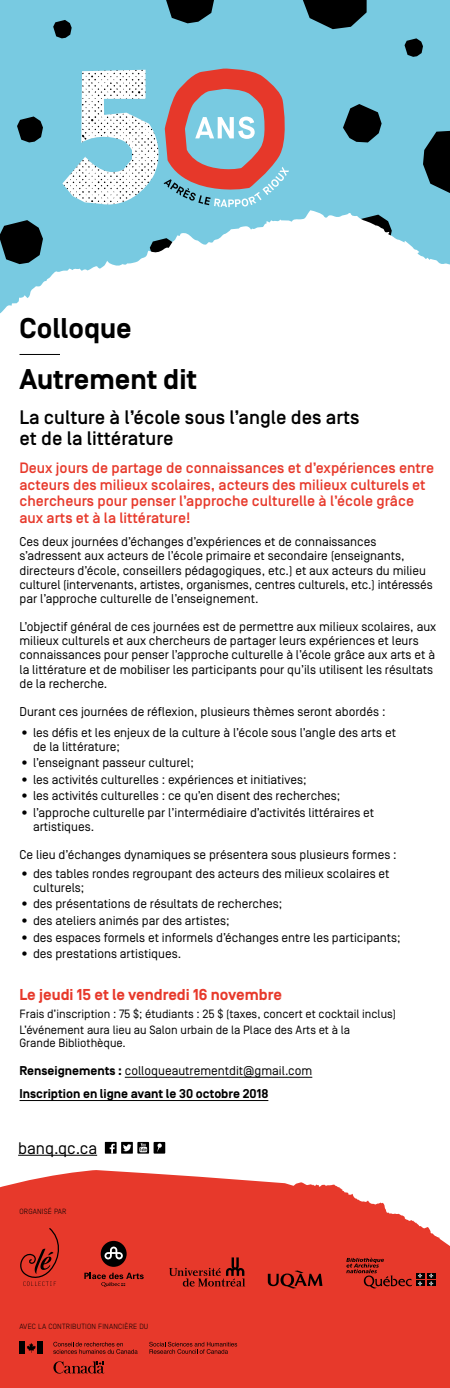
<style>
.page{position:relative;width:450px;height:1388px;background:#fff}
.page>*{position:absolute;margin:0;border:0;box-sizing:border-box;transform-origin:0 0}
.t1{font:700 28.5px/51px "Simplon BP";color:#000}
.t2{font:500 19.5px/21px "Simplon BP";color:#000}
.t3{font:16.65px "Simplon BP Regular";color:#000}
.t4{font:700 15.75px "Simplon BP";color:#e7392b}
.t5{font:500 15px/16.5px "Simplon BP";color:#e7392b}
.t6{font:12.75px/14.2px "Simplon BP Regular";color:#000}
.t7{font:700 12.75px "Simplon BP";color:#000}
.t8{font:12px/15.8px "Simplon BP Regular";color:#000}
.t9{font:300 7.5px "Simplon BP";letter-spacing:.025em;color:#000}
.s1{font-family:"Simplon BP";font-weight:700}
</style>
<div class="page">
<div style="left:0;top:0;width:450px;height:607px;background:#78cae1"></div>
<svg style="left:62px;top:68px;width:227px;height:140px"></svg>
<svg style="left:343px;top:104px;width:39px;height:38px"></svg>
<svg style="left:423px;top:131px;width:27px;height:62px"></svg>
<svg style="left:303px;top:0;width:64px;height:29px"></svg>
<svg style="left:166px;top:0;width:48px;height:23px"></svg>
<svg style="left:17px;top:116px;width:26px;height:26px"></svg>
<svg style="left:53px;top:20px;width:19px;height:18px"></svg>
<svg style="left:405px;top:38px;width:18px;height:19px"></svg>
<svg style="left:0;top:1170px;width:268px;height:106px;background:#e94b3f"></svg>
<svg style="left:186px;top:1182px;width:264px;height:94px;fill:#e7392b"></svg>
<div style="left:0;top:1276px;width:450px;height:112px;background:#e7392b"></div>
<svg style="left:27px;top:1343px;width:9px;height:9px"></svg>
<div style="left:37px;top:1341px;width:6px;height:12px;background:#000"></div>
<div style="left:20px;top:1341px;width:5px;height:12px;background:#000"></div>
<svg style="left:149px;top:1341px;width:88px;height:12px"></svg>
<svg style="left:53px;top:1341px;width:85px;height:12px"></svg>
<svg style="left:53px;top:1361px;width:52px;height:12px"></svg>
<svg style="left:20px;top:1227px;width:39px;height:59px;background:#c83125"></svg>
<svg style="left:101px;top:1240px;width:26px;height:26px"></svg>
<svg style="left:105px;top:1246px;width:18px;height:13px"></svg>
<svg style="left:84px;top:1272px;width:60px;height:15px"></svg>
<svg style="left:169px;top:1257px;width:76px;height:29px"></svg>
<svg style="left:268px;top:1270px;width:54px;height:18px"></svg>
<svg style="left:346px;top:1257px;width:66px;height:31px"></svg>
<svg style="left:416px;top:1273px;width:8px;height:5px"></svg>
<svg style="left:427px;top:1273px;width:8px;height:5px"></svg>
<svg style="left:416px;top:1280px;width:8px;height:6px"></svg>
<svg style="left:418px;top:1273px;width:4px;height:12px"></svg>
<div style="left:427px;top:1280px;width:8px;height:6px;background:#000"></div>
<svg style="left:429px;top:1273px;width:4px;height:12px"></svg>
<svg style="left:0;top:210px;width:450px;height:397px;background:#f1f7f9"></svg>
<hr style="left:125px;top:1077px;width:187px;height:1px;background:#000">
<hr style="left:20px;top:1100px;width:248px;height:1px;background:#000">
<hr style="left:20px;top:354px;width:40px;height:1px;background:#000">
<div style="left:121px;top:1141px;width:12px;height:12px;background:#000"></div>
<svg style="left:123px;top:1144px;width:9px;height:7px"></svg>
<svg style="left:137px;top:1142px;width:12px;height:11px"></svg>
<svg style="left:139px;top:1142px;width:8px;height:10px"></svg>
<div style="left:154px;top:1142px;width:11px;height:11px;background:#000"></div>
<svg style="left:157px;top:1143px;width:5px;height:9px"></svg>
<div style="left:105px;top:1141px;width:12px;height:12px;background:#000"></div>
<svg style="left:110px;top:1143px;width:5px;height:10px"></svg>
<hr style="left:18px;top:1154px;width:79px;height:1px;background:#000">
<h1 class="t1" style="left:20px;top:304px;width:179px">Colloque<br>Autrement dit</h1>
<h2 class="t2" style="left:20px;top:407px;width:342px">La culture à l’école sous l’angle des arts et de la littérature</h2>
<p class="t5" style="left:20px;top:460px;width:416px">Deux jours de partage de connaissances et d’expériences entre acteurs des milieux scolaires, acteurs des milieux culturels et chercheurs pour penser l’approche culturelle à l’école grâce aux arts et à la littérature!</p>
<p class="t6" style="left:20px;top:534px;width:415px">Ces deux journées d’échanges d’expériences et de connaissances s’adressent aux acteurs de l’école primaire et secondaire (enseignants, directeurs d’école, conseillers pédagogiques, etc.) et aux acteurs du milieu culturel (intervenants, artistes, organismes, centres culturels, etc.) intéressés par l’approche culturelle de l’enseignement.</p>
<p class="t6" style="left:20px;top:619px;width:418px">L’objectif général de ces journées est de permettre aux milieux scolaires, aux milieux culturels et aux chercheurs de partager leurs expériences et leurs connaissances pour penser l’approche culturelle à l’école grâce aux arts et à la littérature et de mobiliser les participants pour qu’ils utilisent les résultats de la recherche.</p>
<p class="t6" style="left:20px;top:704px;width:368px">Durant ces journées de réflexion, plusieurs thèmes seront abordés :</p>
<p class="t6" style="left:33px;top:725px;width:365px;text-indent:-14px">• les défis et les enjeux de la culture à l’école sous l’angle des arts et de la littérature;</p>
<p class="t6" style="left:20px;top:756px;width:176px">• l’enseignant passeur culturel;</p>
<p class="t6" style="left:20px;top:772px;width:289px">• les activités culturelles : expériences et initiatives;</p>
<p class="t6" style="left:20px;top:789px;width:322px">• les activités culturelles : ce qu’en disent des recherches;</p>
<p class="t6" style="left:33px;top:805px;width:343px;text-indent:-14px">• l’approche culturelle par l’intermédiaire d’activités littéraires et artistiques.</p>
<p class="t6" style="left:20px;top:847px;width:379px">Ce lieu d’échanges dynamiques se présentera sous plusieurs formes :</p>
<p class="t6" style="left:33px;top:866px;width:358px;text-indent:-14px">• des tables rondes regroupant des acteurs des milieux scolaires et culturels;</p>
<p class="t6" style="left:20px;top:897px;width:264px">• des présentations de résultats de recherches;</p>
<p class="t6" style="left:20px;top:913px;width:212px">• des ateliers animés par des artistes;</p>
<p class="t6" style="left:20px;top:930px;width:383px">• des espaces formels et informels d’échanges entre les participants;</p>
<p class="t6" style="left:20px;top:946px;width:163px">• des prestations artistiques.</p>
<p class="t4" style="left:20px;top:985px;width:264px">Le jeudi 15 et le vendredi 16 novembre</p>
<p class="t8" style="left:20px;top:1006px;width:378px">Frais d’inscription : 75 $; étudiants : 25 $ (taxes, concert et cocktail inclus)<br>L’événement aura lieu au Salon urbain de la Place des Arts et à la</p>
<p class="t8" style="left:20px;top:1035px;width:108px">Grande Bibliothèque.</p>
<p class="t6" style="left:20px;top:1063px;width:294px"><span class="s1">Renseignements :</span> colloqueautrementdit@gmail.com</p>
<p class="t7" style="left:20px;top:1086px;width:250px">Inscription en ligne avant le 30 octobre 2018</p>
<h3 class="t3" style="left:18px;top:1138px;width:80px">banq.qc.ca</h3>
<p class="t9" style="left:20px;top:1207px;width:49px">ORGANISÉ PAR</p>
<p class="t9" style="left:20px;top:1322px;width:130px">AVEC LA CONTRIBUTION FINANCIÈRE DU</p>
</div>
